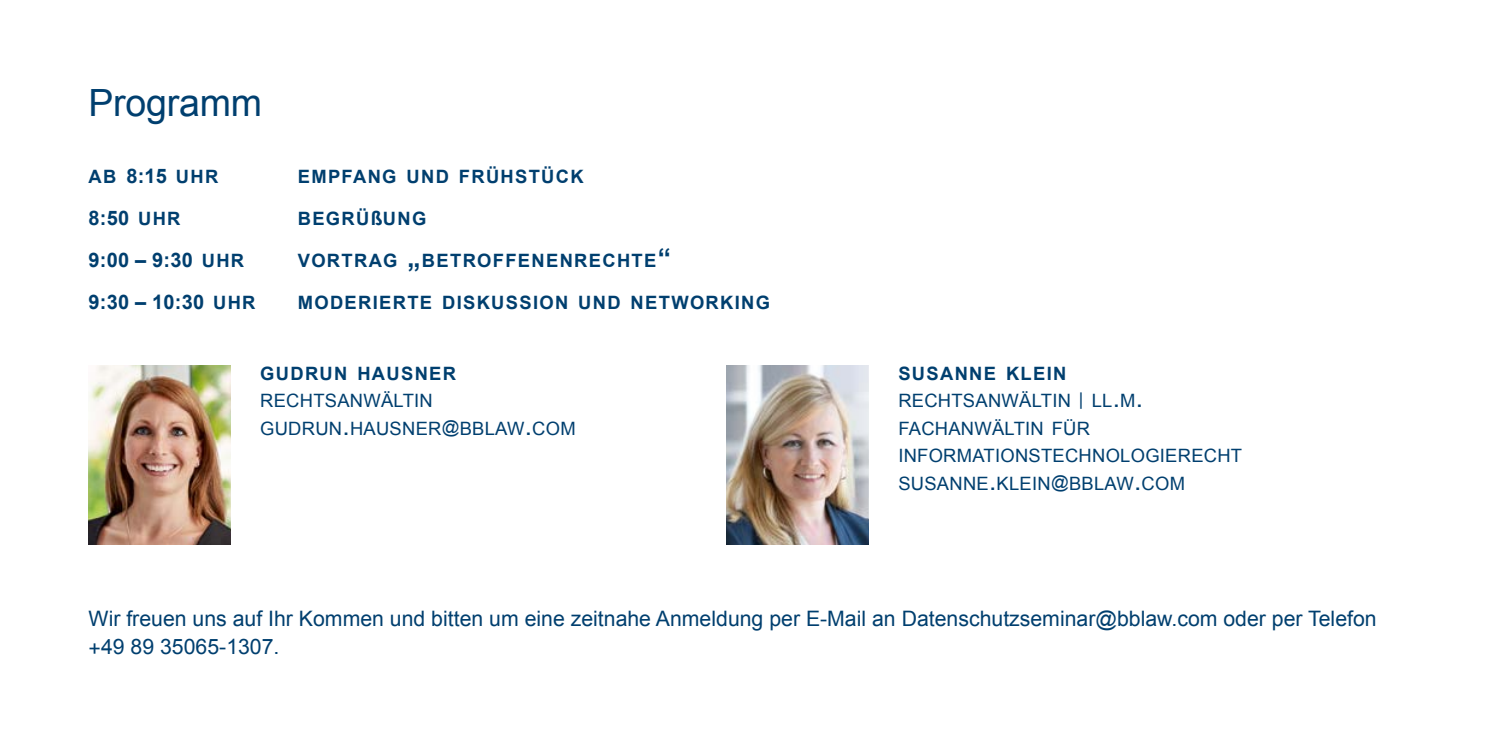
<style>
.page{position:relative;width:1489px;height:745px;background:#fff}
.page>*{position:absolute;margin:0;border:0;box-sizing:border-box;transform-origin:0 0}
.t1{font:37.5px "Arial";letter-spacing:-.005em;color:#003f6f}
.t2{font:700 26.25px "Arial";color:#003f6f}
.t3{font:21.25px/28.8px "Arial";color:#003f6f}
.t4{font:700 20px "Arial";letter-spacing:.01em;color:#003f6f}
.t5{font:18.25px/27.5px "Arial";letter-spacing:.015em;color:#003f6f}
.t6{font:700 18.25px "Arial";letter-spacing:.07em;color:#003f6f}
.s1{font-size:20px}
.s2{font-size:18.25px}
.s3{font-size:19.5px}
.s4{font-size:26.25px}
.s5{font-size:17.5px}
.s6{font-weight:700}
</style>
<div class="page">
<img style="left:89px;top:365px;width:141px;height:179px">
<img style="left:726px;top:365px;width:142px;height:179px">
<h1 class="t1" style="left:89px;top:78px;width:175px">Programm</h1>
<p class="t6" style="left:89px;top:166px;width:102px">AB <span class="s1">8:15</span> UHR</p>
<p class="t6" style="left:298px;top:166px;width:124px">EMPFANGUND</p>
<p class="t6" style="left:459px;top:166px;width:112px">FRÜHSTÜCK</p>
<p class="t4" style="left:89px;top:207px;width:65px">8:50 <span class="s2">UHR</span></p>
<p class="t6" style="left:298px;top:208px;width:130px">BEGRÜ<span class="s3">ß</span>UNG</p>
<p class="t4" style="left:89px;top:248px;width:128px">9:00 – 9:30 <span class="s2">UHR</span></p>
<p class="t6" style="left:298px;top:250px;width:29px">VORTRA</p>
<p class="t6" style="left:383px;top:250px;width:54px">G <span class="s4">„</span>BETRO</p>
<p class="t6" style="left:493px;top:250px;width:40px">FFENENRECHTE</p>
<h2 class="t2" style="left:657px;top:243px;width:15px">“</h2>
<p class="t4" style="left:89px;top:290px;width:140px">9:30 – 10:30 <span class="s2">UHR</span></p>
<p class="t6" style="left:298px;top:292px;width:15px">MODERIERTE</p>
<p class="t6" style="left:442px;top:292px;width:103px">DISKUSSION</p>
<p class="t6" style="left:578px;top:292px;width:15px">UND</p>
<p class="t6" style="left:630px;top:292px;width:15px">NETWORKIN</p>
<p class="t6" style="left:755px;top:292px;width:16px">G</p>
<p class="t6" style="left:260px;top:362px;width:31px">GUDRUN</p>
<p class="t6" style="left:357px;top:362px;width:15px">HAU</p>
<p class="t6" style="left:401px;top:362px;width:28px">SNER</p>
<p class="t5" style="left:260px;top:387px;width:317px">RECHTSANWÄLTIN<br>GUDRUN<span class="s4">.</span>HAUSNER<span class="s5">@</span>BBLAW<span class="s4">.</span>COM</p>
<p class="t6" style="left:898px;top:362px;width:57px">SUSANNE</p>
<p class="t5" style="left:898px;top:359px;width:345px;text-indent:108px"><span class="s6">KLEIN<br></span>RECHTSANWÄLTIN <span class="s5">|</span> LL<span class="s4">.</span>M<span class="s4">.<br></span>FACHANWÄLTIN FÜR<br>INFORMATIONSTECHNOLOGIERECHT<br>SUSANNE<span class="s4">.</span>KLEIN<span class="s5">@</span>BBLAW<span class="s4">.</span>COM</p>
<p class="t3" style="left:89px;top:603px;width:1289px">Wir freuen uns auf Ihr Kommen und bitten um eine zeitnahe Anmeldung per E-Mail an Datenschutzseminar@bblaw.com oder per Telefon +49 89 35065-1307.</p>
</div>
